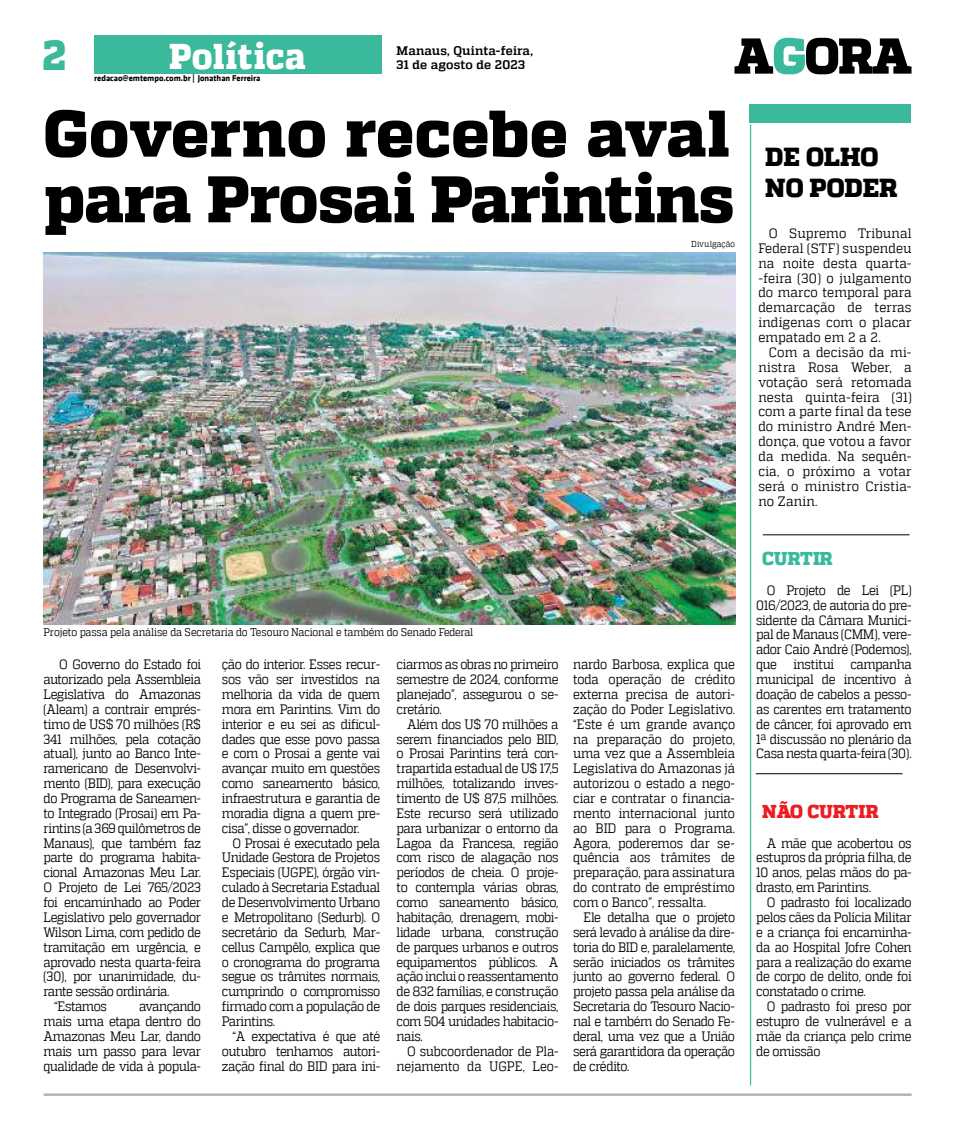
<style>
.page{position:relative;width:957px;height:1134px;background:#fff}
.page>*{position:absolute;margin:0;border:0;box-sizing:border-box;transform-origin:0 0}
.t1{font:800 65.62px/65.6px "MW Quadon";letter-spacing:-.01em;color:#000}
.t2{font:800 41.75px "MW Quadon";color:#3ab99c}
.t3{font:800 35.75px "MW Quadon";letter-spacing:.01em;color:#fff;scale:.94 1}
.t4{font:800 26px/31.2px "MW Quadon";color:#000}
.t5{font:800 18.62px "MW Quadon";color:#ed1c23}
.t6{font:800 18.62px "MW Quadon";color:#3ab99c}
.t7{font:13.62px/14.9px "MW Quadon";letter-spacing:-.035em;color:#000;text-align:justify;scale:.89 1}
.t8{font:13.62px/14.9px "MW Quadon";letter-spacing:-.035em;color:#000;text-align:justify;scale:.92 1}
.t9{font:13.62px/14.9px "MW Quadon";letter-spacing:-.015em;color:#000;text-align:right;scale:.89 1}
.t10{font:700 12.38px "MW Quadon";letter-spacing:.01em;color:#000}
.t11{font:11.12px "MW Quadon";letter-spacing:-.015em;color:#000;scale:.89 1}
.t12{font:700 8.62px "MW Klavika Bd";color:#000}
.t13{font:8.62px "MW Quadon";letter-spacing:.01em;color:#000;scale:.89 1}
</style>
<div class="page">
<img style="left:44px;top:253px;width:691px;height:371px">
<div style="left:749px;top:104px;width:162px;height:19px;background:#3ab99c"></div>
<hr style="left:763px;top:534px;width:146px;height:1px;background:#000">
<hr style="left:756px;top:773px;width:146px;height:1px;background:#000">
<hr style="left:750px;top:125px;width:1px;height:960px;background:#3abb9d">
<hr style="left:44px;top:1093px;width:867px;height:3px;background:#b1b3b5">
<svg style="left:734px;top:38px;width:177px;height:36px"></svg>
<div style="left:94px;top:35px;width:288px;height:39px;background:#3ab99c"></div>
<h2 class="t2" style="left:42px;top:31px;width:25px">2</h2>
<h3 class="t3" style="left:169px;top:36px;width:147px">Política</h3>
<p class="t12" style="left:94px;top:72px;width:168px">redacao@emtempo.com.br | Jonathan Ferreira</p>
<p class="t10" style="left:397px;top:43px;width:138px">Manaus, Quinta-feira,</p>
<p class="t10" style="left:397px;top:58px;width:130px">31 de agosto de 2023</p>
<h1 class="t1" style="left:44px;top:102px;width:692px">Governo recebe aval para Prosai Parintins</h1>
<p class="t13" style="left:691px;top:239px;width:51px">Divulgação</p>
<p class="t11" style="left:44px;top:626px;width:484px">Projeto passa pela análise da Secretaria do Tesouro Nacional e também do Senado Federal</p>
<p class="t7" style="left:59px;top:657px;width:161px">O Governo do Estado foi</p>
<p class="t7" style="left:44px;top:672px;width:178px">autorizado pela Assembleia</p>
<p class="t7" style="left:44px;top:687px;width:178px">Legislativa do Amazonas</p>
<p class="t7" style="left:44px;top:701px;width:178px">(Aleam) a contrair emprés-</p>
<p class="t7" style="left:44px;top:716px;width:178px">timo de US$ 70 milhões (R$</p>
<p class="t7" style="left:44px;top:731px;width:178px">341 milhões, pela cotação</p>
<p class="t7" style="left:44px;top:746px;width:178px">atual), junto ao Banco Inte-</p>
<p class="t7" style="left:44px;top:761px;width:178px">ramericano de Desenvolvi-</p>
<p class="t7" style="left:44px;top:776px;width:178px">mento (BID), para execução</p>
<p class="t7" style="left:44px;top:791px;width:178px">do Programa de Saneamen-</p>
<p class="t7" style="left:44px;top:805px;width:178px">to Integrado (Prosai) em Pa-</p>
<p class="t7" style="left:44px;top:820px;width:178px">rintins (a 369 quilômetros de</p>
<p class="t7" style="left:44px;top:835px;width:178px">Manaus), que também faz</p>
<p class="t7" style="left:44px;top:850px;width:178px">parte do programa habita-</p>
<p class="t7" style="left:44px;top:865px;width:178px">cional Amazonas Meu Lar.</p>
<p class="t7" style="left:44px;top:880px;width:178px">O Projeto de Lei 765/2023</p>
<p class="t7" style="left:44px;top:895px;width:178px">foi encaminhado ao Poder</p>
<p class="t7" style="left:44px;top:910px;width:178px">Legislativo pelo governador</p>
<p class="t7" style="left:44px;top:924px;width:178px">Wilson Lima, com pedido de</p>
<p class="t7" style="left:44px;top:939px;width:178px">tramitação em urgência, e</p>
<p class="t7" style="left:44px;top:954px;width:178px">aprovado nesta quarta-feira</p>
<p class="t7" style="left:44px;top:969px;width:178px">(30), por unanimidade, du-</p>
<p class="t7" style="left:44px;top:984px;width:143px">rante sessão ordinária.</p>
<p class="t7" style="left:54px;top:999px;width:61px">“Estamos</p>
<p class="t7" style="left:44px;top:999px;width:178px;text-indent:95px">avançando mais uma etapa dentro do Amazonas Meu Lar, dando mais um passo para levar qualidade de vida à popula-</p>
<p class="t7" style="left:222px;top:657px;width:179px">ção do interior. Esses recur&shy;sos vão ser investidos na melhoria da vida de quem mora em Parintins. Vim do interior e eu sei as dificul&shy;dades que esse povo passa e com o Prosai a gente vai avançar muito em questões como saneamento básico, infraestrutura e garantia de moradia digna a quem pre&shy;cisa”, disse o governador.</p>
<p class="t7" style="left:222px;top:835px;width:179px;text-indent:10px">O Prosai é executado pela Unidade Gestora de Projetos Especiais (UGPE), órgão vin&shy;culado à Secretaria Estadual de Desenvolvimento Urbano e Metropolitano (Sedurb). O secretário da Sedurb, Mar&shy;cellus Campêlo, explica que o cronograma do programa segue os trâmites normais, cumprindo o compromisso firmado com a população de Parintins.</p>
<p class="t7" style="left:222px;top:1029px;width:179px;text-indent:10px">“A expectativa é que até outubro tenhamos autori&shy;zação final do BID para ini-</p>
<p class="t7" style="left:397px;top:657px;width:183px">ciarmos as obras no primeiro semestre de 2024, conforme planejado”, assegurou o se&shy;cretário.</p>
<p class="t7" style="left:397px;top:716px;width:183px;text-indent:10px">Além dos U$ 70 milhões a serem financiados pelo BID, o Prosai Parintins terá con&shy;trapartida estadual de U$ 17,5 milhões, totalizando inves&shy;timento de U$ 87,5 milhões.<br>Este recurso será utilizado para urbanizar o entorno da Lagoa da Francesa, região com risco de alagação nos períodos de cheia. O proje&shy;to contempla várias obras, como saneamento básico, habitação, drenagem, mobi&shy;lidade urbana, construção de parques urbanos e outros equipamentos públicos. A ação inclui o reassentamento de 832 famílias, e construção de dois parques residenciais, com 504 unidades habitacio&shy;nais.</p>
<p class="t9" style="left:397px;top:1043px;width:183px">O subcoordenador de Pla&shy;nejamento da UGPE, Leo-</p>
<p class="t7" style="left:573px;top:657px;width:183px">nardo Barbosa, explica que toda operação de crédito externa precisa de autori&shy;zação do Poder Legislativo. “Este é um grande avanço na preparação do projeto, uma vez que a Assembleia Legislativa do Amazonas já autorizou o estado a nego&shy;ciar e contratar o financia&shy;mento internacional junto ao BID para o Programa.<br>Agora, poderemos dar se&shy;quência aos trâmites de preparação, para assinatura do contrato de empréstimo com o Banco”, ressalta.</p>
<p class="t7" style="left:573px;top:910px;width:183px;text-indent:10px">Ele detalha que o projeto será levado à análise da dire&shy;toria do BID e, paralelamente, serão iniciados os trâmites junto ao governo federal. O projeto passa pela análise da Secretaria do Tesouro Nacio&shy;nal e também do Senado Fe&shy;deral, uma vez que a União será garantidora da operação de crédito.</p>
<h3 class="t4" style="left:765px;top:142px;width:134px">DE OLHO<br>NO PODER</h3>
<p class="t8" style="left:758px;top:226px;width:168px;text-indent:10px">O Supremo Tribunal Federal (STF) suspendeu na noite desta quarta--feira (30) o julgamento do marco temporal para demarcação de terras indígenas com o placar empatado em 2 a 2.</p>
<p class="t8" style="left:758px;top:345px;width:168px;text-indent:10px">Com a decisão da mi&shy;nistra Rosa Weber, a votação será retomada nesta quinta-feira (31) com a parte final da tese do ministro André Men&shy;donça, que votou a favor da medida. Na sequên&shy;cia, o próximo a votar será o ministro Cristia&shy;no Zanin.</p>
<h3 class="t6" style="left:762px;top:547px;width:72px">CURTIR</h3>
<p class="t7" style="left:756px;top:582px;width:176px;text-indent:10px">O Projeto de Lei (PL)<br>016/2023, de autoria do pre&shy;sidente da Câmara Munici&shy;pal de Manaus (CMM), vere&shy;ador Caio André (Podemos), que institui campanha municipal de incentivo à doação de cabelos a pesso&shy;as carentes em tratamento de câncer, foi aprovado em 1ª discussão no plenário da Casa nesta quarta-feira (30).</p>
<h3 class="t5" style="left:762px;top:800px;width:118px">NÃO CURTIR</h3>
<p class="t7" style="left:756px;top:835px;width:176px;text-indent:10px">A mãe que acobertou os estupros da própria filha, de 10 anos, pelas mãos do pa&shy;drasto, em Parintins.</p>
<p class="t7" style="left:756px;top:895px;width:176px;text-indent:10px">O padrasto foi localizado pelos cães da Polícia Militar e a criança foi encaminha&shy;da ao Hospital Jofre Cohen para a realização do exame de corpo de delito, onde foi constatado o crime.</p>
<p class="t7" style="left:756px;top:999px;width:176px;text-indent:10px">O padrasto foi preso por estupro de vulnerável e a mãe da criança pelo crime de omissão</p>
</div>
